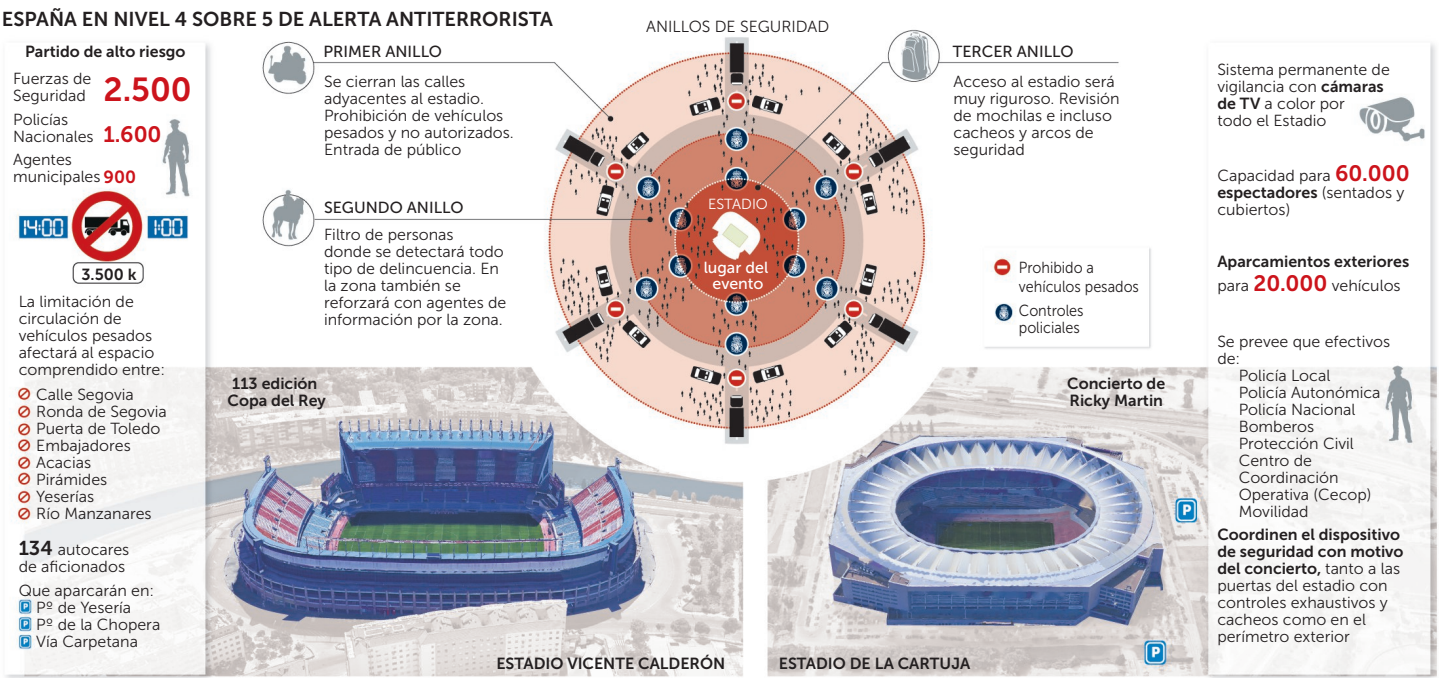
<style>
.page{position:relative;width:1439px;height:678px;background:#fff}
.page>*{position:absolute;margin:0;border:0;box-sizing:border-box;transform-origin:0 0}
.t1{font:33.2px "Museo Sans 700";color:#cc141c}
.t2{font:22.2px "Museo Sans 700";color:#cc141c}
.t3{font:20px "Museo Sans 700";color:#231f20}
.t4{font:16px/17px "Museo Sans 300";color:#231f20}
.t5{font:16px/17px "Museo Sans 700";color:#231f20}
.t6{font:16px/19.2px "Museo Sans 300";color:#231f20;scale:.9 1}
.t7{font:16px "Museo Sans 500";color:#231f20}
.t8{font:16px/16px "Museo Sans 500";color:#fff;text-align:center}
.t9{font:14.6px "Museo Sans 300";color:#fff}
.s1{font-family:"Museo Sans 700";font-size:17.4px;color:#cc141c}
.s2{font-family:"Museo Sans 700";font-size:20px}
.s3{font-family:"Museo Sans 700"}
.s4{font-family:"Museo Sans 700";font-size:22.2px;color:#cc141c}
.s5{font-family:"Museo Sans 300"}
</style>
<div class="page">
<img style="left:5px;top:29px;width:1433px;height:649px">
<p class="t3" style="left:2px;top:8px;width:553px">ESPAÑA EN NIVEL 4 SOBRE 5 DE ALERTA ANTITERRORISTA</p>
<p class="t5" style="left:25px;top:43px;width:162px">Partido de alto riesgo</p>
<p class="t7" style="left:323px;top:45px;width:120px">PRIMER ANILLO</p>
<p class="t4" style="left:324px;top:74px;width:191px">Se cierran las calles adyacentes al estadio.<br>Prohibición de vehículos pesados y no autorizados.<br>Entrada de público</p>
<p class="t4" style="left:13px;top:71px;width:80px">Fuerzas de<br>Seguridad</p>
<h1 class="t1" style="left:103px;top:71px;width:90px">2.500</h1>
<h2 class="t2" style="left:103px;top:122px;width:60px">1.600</h2>
<p class="t4" style="left:13px;top:113px;width:82px">Policías<br>Nacionales</p>
<p class="t4" style="left:13px;top:153px;width:60px">Agentes</p>
<p class="t4" style="left:13px;top:170px;width:125px">municipales <span class="s1">900</span></p>
<p class="t5" style="left:81px;top:265px;width:57px">3.500 k</p>
<p class="t4" style="left:19px;top:294px;width:148px">La limitación de circulación de vehículos pesados afectará al espacio comprendido entre:</p>
<p class="t4" style="left:36px;top:387px;width:132px">Calle Segovia<br>Ronda de Segovia<br>Puerta de Toledo<br>Embajadores<br>Acacias<br>Pirámides<br>Yeserías<br>Río Manzanares</p>
<p class="t4" style="left:19px;top:542px;width:112px"><span class="s2">134</span> autocares de aficionados</p>
<p class="t4" style="left:36px;top:583px;width:125px;text-indent:-18px">Que aparcarán en:<br>Pº de Yesería<br>Pº de la Chopera<br>Vía Carpetana</p>
<p class="t7" style="left:324px;top:202px;width:141px">SEGUNDO ANILLO</p>
<p class="t4" style="left:324px;top:228px;width:184px">Filtro de personas<br>donde se detectará todo tipo de delincuencia. En la zona también se reforzará con agentes de información por la zona.</p>
<p class="t5" style="left:228px;top:375px;width:100px">113 edición<br>Copa del Rey</p>
<p class="t4" style="left:646px;top:19px;width:185px">ANILLOS DE SEGURIDAD</p>
<p class="t9" style="left:708px;top:199px;width:61px">ESTADIO</p>
<p class="t8" style="left:704px;top:260px;width:66px">lugar del evento</p>
<p class="t7" style="left:953px;top:45px;width:122px">TERCER ANILLO</p>
<p class="t4" style="left:953px;top:74px;width:167px">Acceso al estadio será muy riguroso. Revisión de mochilas e incluso cacheos y arcos de seguridad</p>
<p class="t6" style="left:1019px;top:259px;width:135px">Prohibido a vehículos pesados</p>
<p class="t6" style="left:1019px;top:303px;width:73px;line-height:17px">Controles policiales</p>
<p class="t5" style="left:1067px;top:375px;width:99px">Concierto de<br>Ricky Martin</p>
<p class="t5" style="left:496px;top:654px;width:230px">ESTADIO VICENTE CALDERÓN</p>
<p class="t5" style="left:779px;top:654px;width:193px">ESTADIO DE LA CARTUJA</p>
<p class="t4" style="left:1217px;top:62px;width:174px">Sistema permanente de vigilancia con <span class="s3">cámaras de TV</span> a color por<br>todo el Estadio</p>
<p class="t4" style="left:1217px;top:168px;width:194px">Capacidad para <span class="s4">60.000</span></p>
<p class="t5" style="left:1217px;top:184px;width:188px">espectadores <span class="s5">(sentados y</span></p>
<p class="t4" style="left:1217px;top:202px;width:74px">cubiertos)</p>
<p class="t5" style="left:1217px;top:253px;width:193px">Aparcamientos exteriores</p>
<p class="t4" style="left:1217px;top:278px;width:185px">para <span class="s4">20.000</span> vehículos</p>
<p class="t4" style="left:1217px;top:334px;width:174px">Se prevee que efectivos</p>
<p class="t4" style="left:1217px;top:351px;width:24px">de:</p>
<p class="t4" style="left:1238px;top:368px;width:93px">Policía Local</p>
<p class="t4" style="left:1238px;top:385px;width:143px">Policía Autonómica</p>
<p class="t4" style="left:1238px;top:402px;width:118px">Policía Nacional</p>
<p class="t4" style="left:1238px;top:419px;width:77px">Bomberos</p>
<p class="t4" style="left:1238px;top:436px;width:117px">Protección Civil</p>
<p class="t4" style="left:1238px;top:453px;width:75px">Centro de</p>
<p class="t4" style="left:1238px;top:470px;width:102px">Coordinación</p>
<p class="t4" style="left:1238px;top:487px;width:134px">Operativa (Cecop)</p>
<p class="t4" style="left:1238px;top:504px;width:71px">Movilidad</p>
<p class="t5" style="left:1217px;top:526px;width:188px">Coordinen el dispositivo de seguridad con motivo del concierto, <span class="s5">tanto a las</span></p>
<p class="t4" style="left:1217px;top:578px;width:172px">puertas del estadio con controles exhaustivos y cacheos como en el perímetro exterior</p>
</div>
